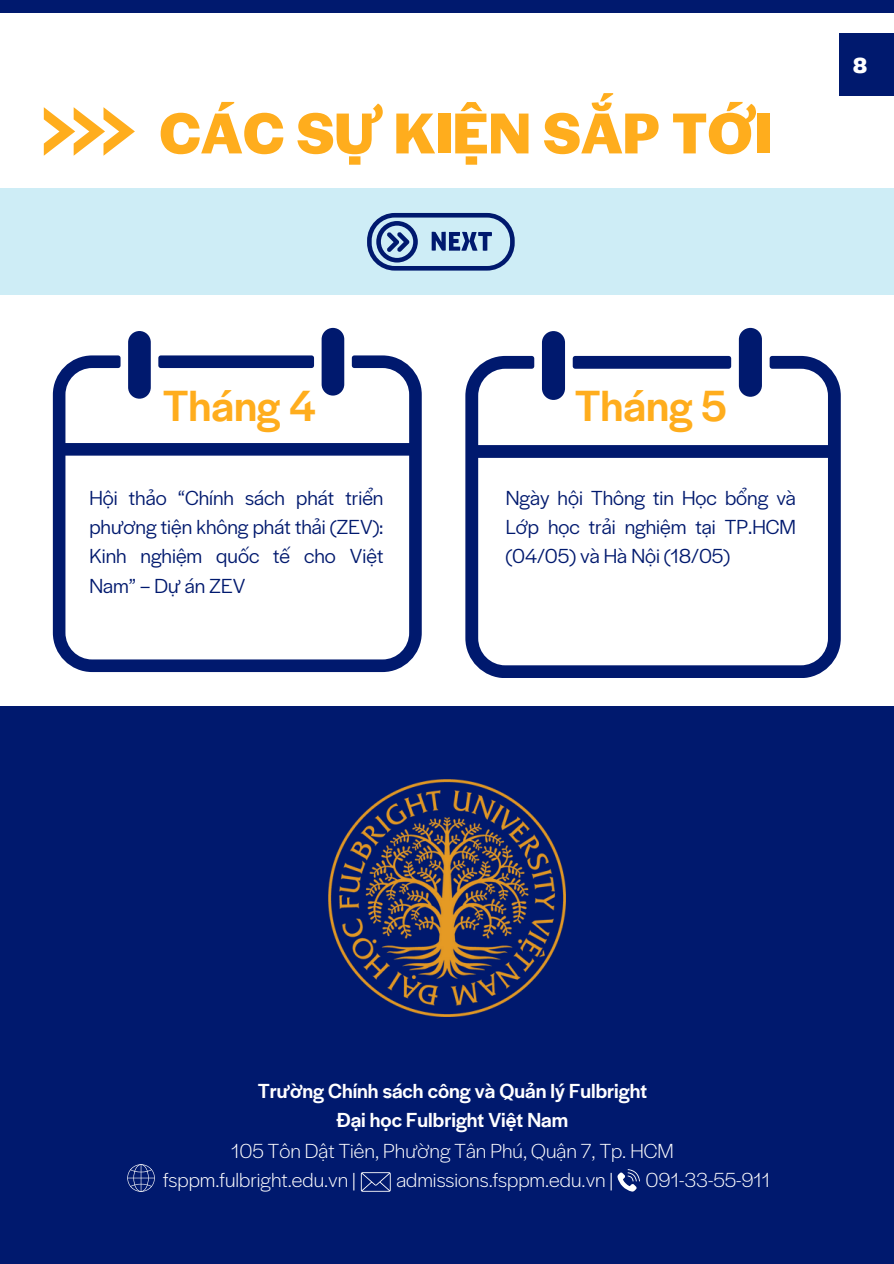
<style>
.page{position:relative;width:894px;height:1264px;background:#fff}
.page>*{position:absolute;margin:0;border:0;box-sizing:border-box;transform-origin:0 0}
.t1{font:700 60px "Halyard Display";color:#ffad1d}
.t2{font:500 45px "Halyard Display";color:#ffad1d}
.t3{font:700 22.5px "Halyard Display";color:#fff}
.t4{font:21px/29.2px "Halyard Display";color:#00196e;text-align:justify}
.t5{font:300 21px "Halyard Display";color:#fff}
.t6{font:500 21px "Halyard Display";color:#fff}
</style>
<div class="page">
<svg style="left:53px;top:355px;width:368px;height:317px"></svg>
<div style="left:128px;top:331px;width:23px;height:67px;background:#00196e;border-radius:11px"></div>
<div style="left:321px;top:328px;width:23px;height:67px;background:#00196e;border-radius:11px"></div>
<svg style="left:465px;top:356px;width:375px;height:322px"></svg>
<div style="left:542px;top:331px;width:23px;height:69px;background:#00196e;border-radius:12px"></div>
<div style="left:738px;top:328px;width:23px;height:69px;background:#00196e;border-radius:12px"></div>
<svg style="left:44px;top:107px;width:91px;height:49px"></svg>
<div style="left:0;top:0;width:893px;height:12px;background:#00196e"></div>
<div style="left:839px;top:34px;width:54px;height:62px;background:#00196e"></div>
<div style="left:0;top:188px;width:893px;height:107px;background:#ceedf6"></div>
<div style="left:0;top:705px;width:893px;height:558px;background:#00196e"></div>
<img style="left:328px;top:779px;width:237px;height:237px">
<svg style="left:127px;top:1164px;width:27px;height:27px"></svg>
<svg style="left:361px;top:1172px;width:29px;height:19px"></svg>
<svg style="left:617px;top:1169px;width:22px;height:22px"></svg>
<svg style="left:367px;top:213px;width:147px;height:57px"></svg>
<h2 class="t1" style="left:159px;top:90px;width:614px">CÁC SỰ KIỆN SẮP TỚI</h2>
<p class="t3" style="left:852px;top:50px;width:15px">8</p>
<p class="t2" style="left:163px;top:373px;width:155px">Tháng 4</p>
<p class="t2" style="left:574px;top:373px;width:154px">Tháng 5</p>
<h1 class="t4" style="left:89px;top:482px;width:295px">Hội thảo “Chính sách phát triển phương tiện không phát thải (ZEV):<br>Kinh nghiệm quốc tế cho Việt Nam” – Dự án ZEV</h1>
<p class="t4" style="left:505px;top:482px;width:292px">Ngày hội Thông tin Học bổng và Lớp học trải nghiệm tại TP.HCM (04/05) và Hà Nội (18/05)</p>
<p class="t6" style="left:257px;top:1076px;width:391px">Trường Chính sách công và Quản lý Fulbright</p>
<h2 class="t6" style="left:337px;top:1105px;width:233px">Đại học Fulbright Việt Nam</h2>
<p class="t5" style="left:231px;top:1136px;width:444px">105 Tôn Dật Tiên, Phường Tân Phú, Quận 7, Tp. HCM</p>
<p class="t5" style="left:163px;top:1165px;width:194px">fsppm.fulbright.edu.vn |</p>
<p class="t5" style="left:396px;top:1165px;width:218px">admissions.fsppm.edu.vn |</p>
<p class="t5" style="left:645px;top:1165px;width:126px">091-33-55-911</p>
</div>
